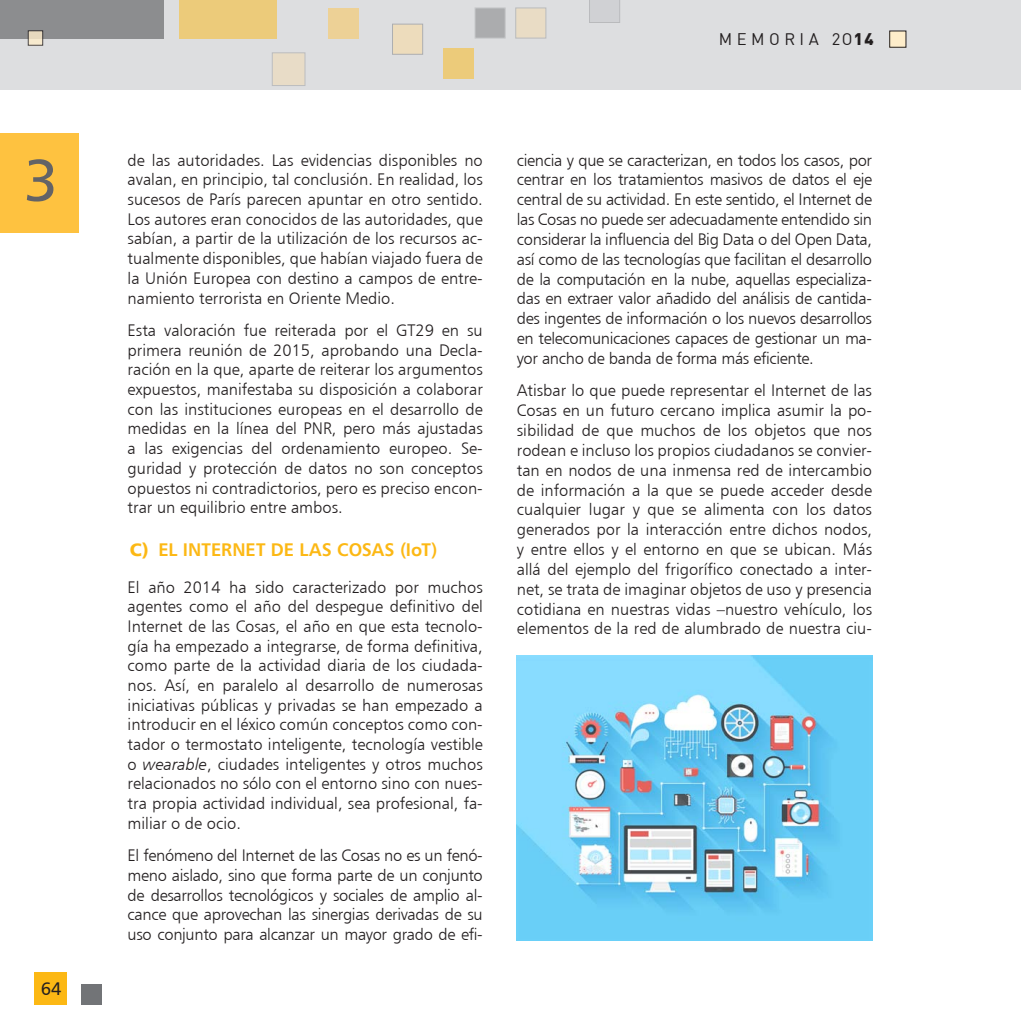
<style>
.page{position:relative;width:1021px;height:1021px;background:#fff}
.page>*{position:absolute;margin:0;border:0;box-sizing:border-box;transform-origin:0 0}
.t1{font:60px "Humanist 777 BT Roman B";color:#636366}
.GENERAL-PARTE_1-NIVE{font:18px "Humanist 777 BT Bold B";color:#fcb814}
.t2{font:18px "Humanist 777 BT Roman B";color:#231f20}
.GENERAL-PARRAFO_1{font:16.5px/19.6px "Humanist 777 BT Light B";color:#231f20;text-align:justify}
.t3{font:16.5px "DIN";letter-spacing:.27em;color:#231f20}
.s1{font-weight:900}
.s2{font-family:"Humanist 777 BT Black B"}
.s3{font-family:"Humanist 777 BT Light Italic B"}
</style>
<div class="page">
<hr style="left:1020px;top:0;width:1px;height:89px;background:#dddee0">
<div style="left:0;top:0;width:1020px;height:89px;background:#dddee0"></div>
<div style="left:35px;top:972px;width:32px;height:32px;background:#fcb814"></div>
<div style="left:889px;top:31px;width:17px;height:16px;background:#feedca"></div>
<div style="left:889px;top:31px;width:17px;height:17px;border:1px solid #231f20"></div>
<div style="left:0;top:133px;width:78px;height:99px;background:#fec240"></div>
<div style="left:0;top:0;width:164px;height:39px;background:#8c8d8f"></div>
<div style="left:179px;top:0;width:97px;height:39px;background:#eccb7a"></div>
<div style="left:272px;top:52px;width:33px;height:34px;background:#e8dcc7"></div>
<div style="left:392px;top:24px;width:31px;height:31px;background:#eddcbc;border:1px solid #7c7e81"></div>
<div style="left:474px;top:8px;width:31px;height:30px;background:#abacae;border:1px solid #9d9fa2"></div>
<div style="left:515px;top:8px;width:31px;height:30px;background:#e9dcc5"></div>
<div style="left:444px;top:49px;width:30px;height:30px;background:#eccb7a"></div>
<div style="left:329px;top:8px;width:30px;height:30px;background:#edd196"></div>
<svg style="left:589px;top:0;width:31px;height:23px"></svg>
<svg style="left:30px;top:32px;width:11px;height:12px"></svg>
<div style="left:28px;top:30px;width:15px;height:16px;border:1px solid #231f20"></div>
<div style="left:81px;top:984px;width:21px;height:20px;background:#727477"></div>
<img style="left:517px;top:656px;width:355px;height:284px">
<p class="t3" style="left:719px;top:29px;width:156px">MEMORIA 2O<span class="s1">14</span></p>
<h1 class="t1" style="left:24px;top:143px;width:36px">3</h1>
<p class="GENERAL-PARRAFO_1" style="left:128px;top:150px;width:357px">de las autoridades. Las evidencias disponibles no avalan, en principio, tal conclusión. En realidad, los sucesos de París parecen apuntar en otro sentido.<br>Los autores eran conocidos de las autoridades, que sabían, a partir de la utilización de los recursos ac&shy;tualmente disponibles, que habían viajado fuera de la Unión Europea con destino a campos de entre&shy;namiento terrorista en Oriente Medio.</p>
<p class="GENERAL-PARRAFO_1" style="left:128px;top:320px;width:357px">Esta valoración fue reiterada por el GT29 en su primera reunión de 2015, aprobando una Decla&shy;ración en la que, aparte de reiterar los argumentos expuestos, manifestaba su disposición a colaborar con las instituciones europeas en el desarrollo de medidas en la línea del PNR, pero más ajustadas a las exigencias del ordenamiento europeo. Se&shy;guridad y protección de datos no son conceptos opuestos ni contradictorios, pero es preciso encon&shy;trar un equilibrio entre ambos.</p>
<p class="GENERAL-PARTE_1-NIVE" style="left:130px;top:538px;width:309px"><span class="s2">C)</span> EL INTERNET DE LAS COSAS (IoT)</p>
<p class="GENERAL-PARRAFO_1" style="left:128px;top:576px;width:357px">El año 2014 ha sido caracterizado por muchos agentes como el año del despegue definitivo del Internet de las Cosas, el año en que esta tecnolo&shy;gía ha empezado a integrarse, de forma definitiva, como parte de la actividad diaria de los ciudada&shy;nos. Así, en paralelo al desarrollo de numerosas iniciativas públicas y privadas se han empezado a introducir en el léxico común conceptos como con&shy;tador o termostato inteligente, tecnología vestible o <span class="s3">wearable</span>, ciudades inteligentes y otros muchos relacionados no sólo con el entorno sino con nues&shy;tra propia actividad individual, sea profesional, fa&shy;miliar o de ocio.</p>
<p class="GENERAL-PARRAFO_1" style="left:128px;top:845px;width:357px">El fenómeno del Internet de las Cosas no es un fenó&shy;meno aislado, sino que forma parte de un conjunto de desarrollos tecnológicos y sociales de amplio al&shy;cance que aprovechan las sinergias derivadas de su uso conjunto para alcanzar un mayor grado de efi-</p>
<p class="t2" style="left:41px;top:978px;width:22px">64</p>
<p class="GENERAL-PARRAFO_1" style="left:517px;top:150px;width:357px">ciencia y que se caracterizan, en todos los casos, por centrar en los tratamientos masivos de datos el eje central de su actividad. En este sentido, el Internet de las Cosas no puede ser adecuadamente entendido sin considerar la influencia del Big Data o del Open Data, así como de las tecnologías que facilitan el desarrollo de la computación en la nube, aquellas especializa&shy;das en extraer valor añadido del análisis de cantida&shy;des ingentes de información o los nuevos desarrollos en telecomunicaciones capaces de gestionar un ma&shy;yor ancho de banda de forma más eficiente.</p>
<p class="GENERAL-PARRAFO_1" style="left:517px;top:380px;width:357px">Atisbar lo que puede representar el Internet de las Cosas en un futuro cercano implica asumir la po&shy;sibilidad de que muchos de los objetos que nos rodean e incluso los propios ciudadanos se convier&shy;tan en nodos de una inmensa red de intercambio de información a la que se puede acceder desde cualquier lugar y que se alimenta con los datos generados por la interacción entre dichos nodos, y entre ellos y el entorno en que se ubican. Más allá del ejemplo del frigorífico conectado a inter&shy;net, se trata de imaginar objetos de uso y presencia cotidiana en nuestras vidas –nuestro vehículo, los elementos de la red de alumbrado de nuestra ciu-</p>
</div>
